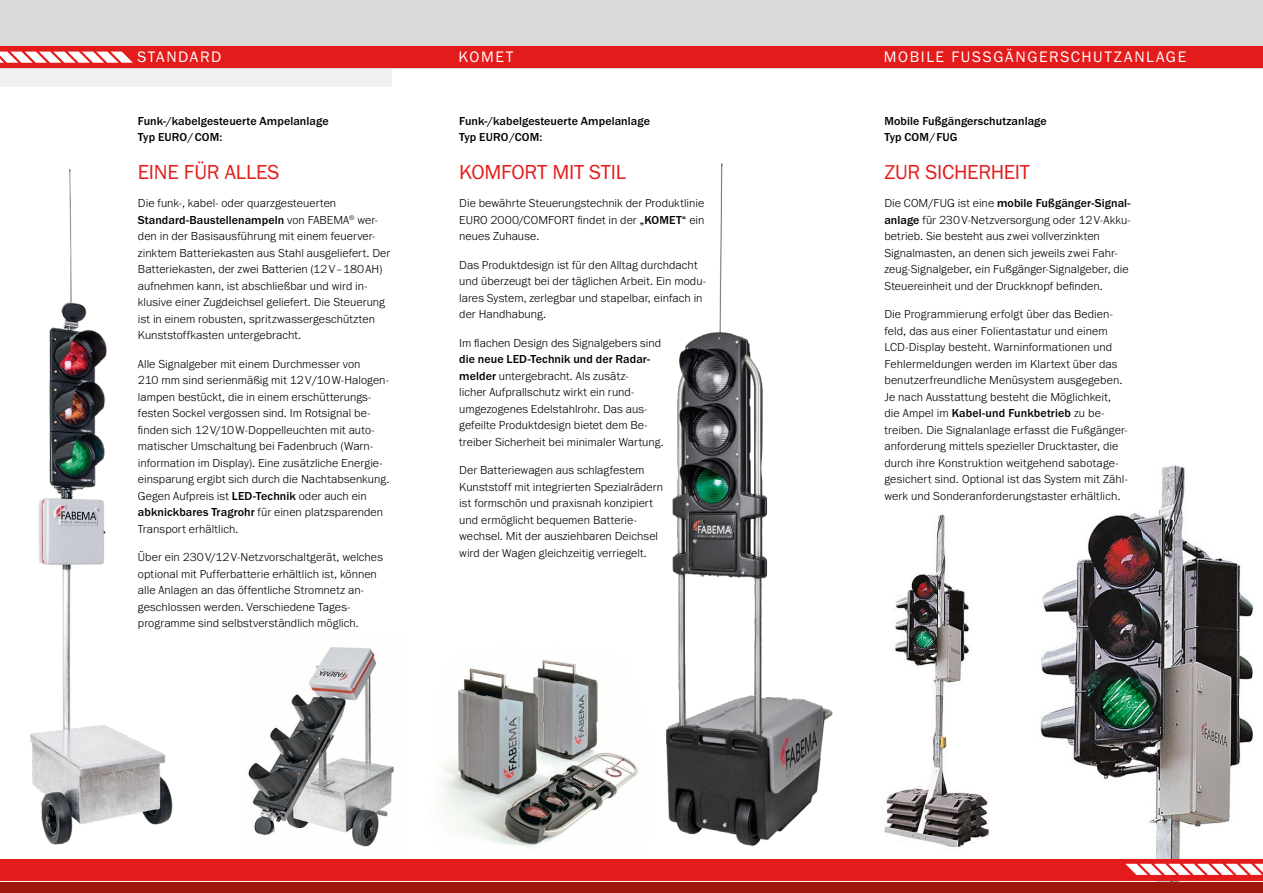
<style>
.page{position:relative;width:1263px;height:893px;background:#fff}
.page>*{position:absolute;margin:0;border:0;box-sizing:border-box;transform-origin:0 0}
.t1{font:21px "Franklin Gothic URW Boo";letter-spacing:-.015em;color:#e41c1b}
.t2{font:15.75px "Franklin Gothic URW Boo";letter-spacing:.1em;color:#fff}
.t3{font:300 12px/16.5px "Franklin Gothic URW";letter-spacing:.005em;color:#000}
.t4{font:500 12px/16.5px "Franklin Gothic URW";letter-spacing:.005em;color:#000}
.s1{font-weight:500}
</style>
<div class="page">
<img style="left:441px;top:659px;width:197px;height:189px">
<img style="left:1038px;top:465px;width:225px;height:417px">
<img style="left:884px;top:514px;width:105px;height:334px">
<div style="left:0;top:882px;width:1263px;height:11px;background:#9d180b"></div>
<img style="left:248px;top:647px;width:146px;height:200px">
<div style="left:0;top:23px;width:391px;height:64px;background:#f0f0f0"></div>
<div style="left:0;top:0;width:1263px;height:68px;background:#dadada"></div>
<img style="left:30px;top:168px;width:143px;height:677px">
<img style="left:666px;top:163px;width:167px;height:684px">
<div style="left:0;top:47px;width:1263px;height:21px;background:#e41b1b"></div>
<svg style="left:0;top:52px;width:133px;height:11px"></svg>
<div style="left:0;top:859px;width:1263px;height:21px;background:#e41b1b"></div>
<svg style="left:1125px;top:864px;width:138px;height:11px"></svg>
<h2 class="t2" style="left:138px;top:47px;width:85px">STANDARD</h2>
<h2 class="t2" style="left:459px;top:47px;width:56px">KOMET</h2>
<h2 class="t2" style="left:884px;top:47px;width:304px">MOBILE FUSSGÄNGERSCHUTZANLAGE</h2>
<p class="t4" style="left:138px;top:112px;width:192px">Funk-/kabelgesteuerte Ampelanlage<br>Typ EURO/ COM:</p>
<h1 class="t1" style="left:138px;top:159px;width:143px">EINE FÜR ALLES</h1>
<p class="t3" style="left:138px;top:195px;width:254px">Die funk-, kabel- oder quarzgesteuerten <span class="s1">Standard-Baustellenampeln</span> von FABEMA<sup>®</sup> wer&shy;den in der Basisausführung mit einem feuerver&shy;zinktem Batteriekasten aus Stahl ausgeliefert. Der Batteriekasten, der zwei Batterien (12 V –180 AH) aufnehmen kann, ist abschließbar und wird in&shy;klusive einer Zugdeichsel geliefert. Die Steuerung ist in einem robusten, spritzwassergeschützten Kunststoffkasten untergebracht.</p>
<p class="t3" style="left:138px;top:355px;width:253px">Alle Signalgeber mit einem Durchmesser von<br>210 mm sind serienmäßig mit 12 V/10 W-Halogen&shy;lampen bestückt, die in einem erschütterungs&shy;festen Sockel vergossen sind. Im Rotsignal be&shy;finden sich 12 V/10 W-Doppelleuchten mit auto&shy;matischer Umschaltung bei Fadenbruch (Warn&shy;information im Display). Eine zusätzliche Energie&shy;einsparung ergibt sich durch die Nachtabsenkung.<br>Gegen Aufpreis ist <span class="s1">LED-Technik</span> oder auch ein <span class="s1">abknickbares Tragrohr</span> für einen platzsparenden Transport erhältlich.</p>
<p class="t3" style="left:138px;top:549px;width:247px">Über ein 230 V/12 V-Netzvorschaltgerät, welches optional mit Pufferbatterie erhältlich ist, können alle Anlagen an das öffentliche Stromnetz an&shy;geschlossen werden. Verschiedene Tages&shy;programme sind selbstverständlich möglich.</p>
<p class="t4" style="left:459px;top:112px;width:192px">Funk-/kabelgesteuerte Ampelanlage<br>Typ EURO /COM:</p>
<h1 class="t1" style="left:459px;top:159px;width:168px">KOMFORT MIT STIL</h1>
<p class="t3" style="left:459px;top:195px;width:247px;text-align:justify">Die bewährte Steuerungstechnik der Produktlinie EURO 2000/COMFORT findet in der <span class="s1">„KOMET“</span> ein neues Zuhause.</p>
<p class="t3" style="left:459px;top:256px;width:248px">Das Produktdesign ist für den Alltag durchdacht und überzeugt bei der täglichen Arbeit. Ein modu&shy;lares System, zerlegbar und stapelbar, einfach in der Handhabung.</p>
<p class="t3" style="left:459px;top:334px;width:203px">Im flachen Design des Signalgebers sind</p>
<p class="t3" style="left:459px;top:351px;width:206px"><span class="s1">die neue LED-Technik und der Radar&shy;melder</span> untergebracht. Als zusätz-<br>licher Aufprallschutz wirkt ein rund&shy;umgezogenes Edelstahlrohr. Das aus&shy;gefeilte Produktdesign bietet dem Be&shy;treiber Sicherheit bei minimaler Wartung.</p>
<p class="t3" style="left:459px;top:462px;width:205px">Der Batteriewagen aus schlagfestem Kunststoff mit integrierten Spezialrädern ist formschön und praxisnah konzipiert und ermöglicht bequemen Batterie&shy;wechsel. Mit der ausziehbaren Deichsel wird der Wagen gleichzeitig verriegelt.</p>
<p class="t4" style="left:884px;top:112px;width:164px">Mobile Fußgängerschutzanlage<br>Typ COM / FUG</p>
<h1 class="t1" style="left:884px;top:159px;width:147px">ZUR SICHERHEIT</h1>
<p class="t3" style="left:884px;top:195px;width:248px">Die COM/FUG ist eine <span class="s1">mobile Fußgänger-Signal&shy;anlage</span> für 230 V-Netzversorgung oder 12 V-Akku&shy;betrieb. Sie besteht aus zwei vollverzinkten Signalmasten, an denen sich jeweils zwei Fahr&shy;zeug-Signalgeber, ein Fußgänger-Signalgeber, die Steuereinheit und der Druckknopf befinden.</p>
<p class="t3" style="left:884px;top:306px;width:245px">Die Programmierung erfolgt über das Bedien&shy;feld, das aus einer Folientastatur und einem LCD-Display besteht. Warninformationen und Fehlermeldungen werden im Klartext über das benutzerfreundliche Menüsystem ausgegeben.<br>Je nach Ausstattung besteht die Möglichkeit, die Ampel im <span class="s1">Kabel-und Funkbetrieb</span> zu be&shy;treiben. Die Signalanlage erfasst die Fußgänger&shy;anforderung mittels spezieller Drucktaster, die durch ihre Konstruktion weitgehend sabotage&shy;gesichert sind. Optional ist das System mit Zähl&shy;werk und Sonderanforderungstaster erhältlich.</p>
</div>
